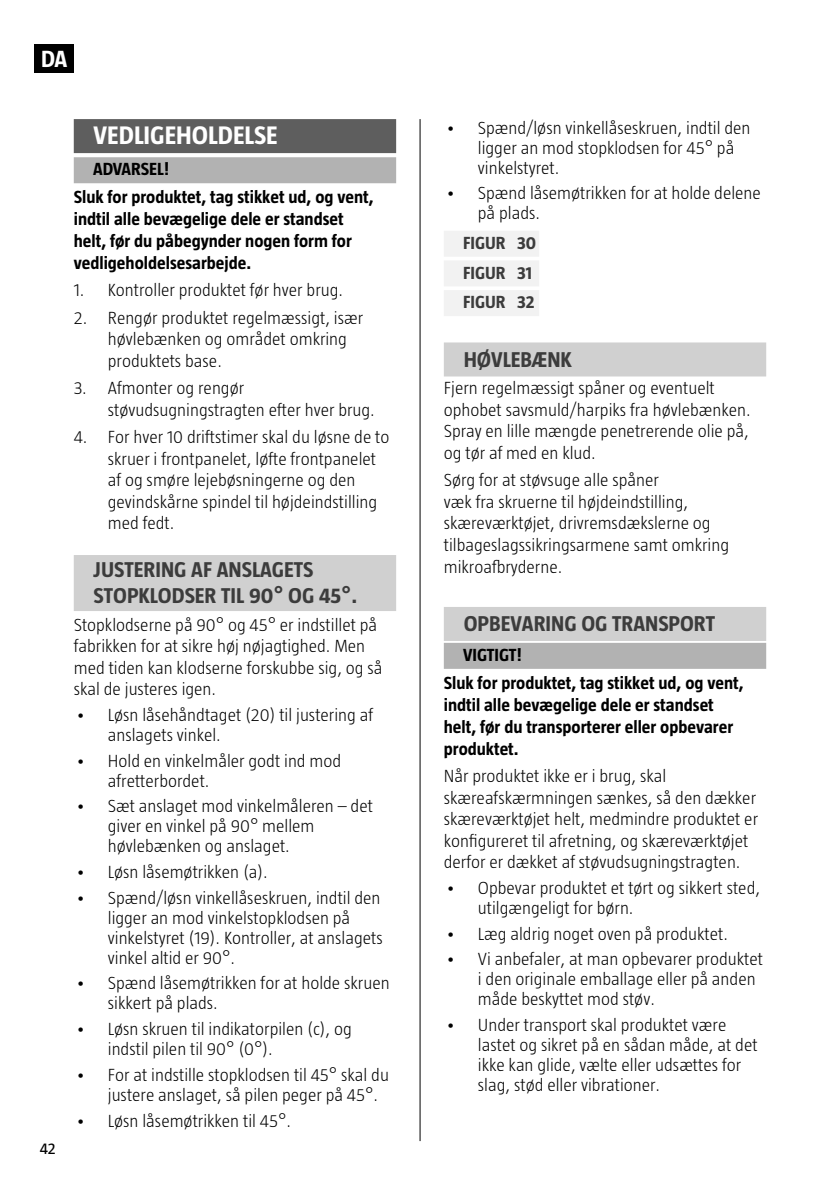
<style>
.page{position:relative;width:840px;height:1191px;background:#fff}
.page>*{position:absolute;margin:0;border:0;box-sizing:border-box;transform-origin:0 0}
.Rubrik{font:700 26px "Taz";color:#fff}
.t1{font:700 24px "Taz";color:#fff}
.Underrubrik_Dubbla_rader{font:700 22px/26.4px "Taz";color:#3c3c3c}
.Underrubrik{font:700 22px "Taz";color:#3c3c3c}
.Brödtext{font:300 18px/21.6px "Taz";color:#000}
.Brödtext__VARNING__OBS{font:700 18px/22px "Taz";color:#000}
.t2{font:700 18px "Taz";color:#3c3c3c}
.VARNING__DA{font:700 18px "Taz";color:#000}
.VIKTIGT__DA{font:700 18px "Taz";color:#000}
.t3{font:16px "Taz";color:#000}
</style>
<div class="page">
<div style="left:35px;top:44px;width:39px;height:29px;background:#000"></div>
<hr style="left:419px;top:119px;width:1px;height:1022px;background:#000">
<div style="left:74px;top:119px;width:322px;height:34px;background:#5e5e5e"></div>
<div style="left:74px;top:157px;width:322px;height:26px;background:#b2b2b2"></div>
<div style="left:74px;top:555px;width:322px;height:56px;background:#d0d0d0"></div>
<div style="left:443px;top:231px;width:96px;height:26px;background:#f2f2f2"></div>
<div style="left:443px;top:260px;width:96px;height:26px;background:#f2f2f2"></div>
<div style="left:443px;top:290px;width:96px;height:26px;background:#f2f2f2"></div>
<div style="left:443px;top:342px;width:322px;height:34px;background:#d0d0d0"></div>
<div style="left:443px;top:607px;width:322px;height:34px;background:#d0d0d0"></div>
<div style="left:443px;top:643px;width:322px;height:26px;background:#b2b2b2"></div>
<h2 class="t1" style="left:41px;top:45px;width:28px">DA</h2>
<p class="t3" style="left:40px;top:1139px;width:18px">42</p>
<p class="Rubrik" style="left:94px;top:121px;width:185px">VEDLIGEHOLDELSE</p>
<p class="VARNING__DA" style="left:93px;top:159px;width:78px">ADVARSEL!</p>
<p class="Brödtext__VARNING__OBS" style="left:74px;top:186px;width:301px">Sluk for produktet, tag stikket ud, og vent, indtil alle bevægelige dele er standset helt, før du påbegynder nogen form for vedligeholdelsesarbejde.</p>
<p class="Brödtext" style="left:74px;top:279px;width:271px">1. Kontroller produktet før hver brug.</p>
<p class="Brödtext" style="left:108px;top:306px;width:257px;text-indent:-34px">2. Rengør produktet regelmæssigt, især høvlebænken og området omkring produktets base.</p>
<p class="Brödtext" style="left:108px;top:377px;width:268px;text-indent:-34px">3. Afmonter og rengør støvudsugningstragten efter hver brug.</p>
<p class="Brödtext" style="left:108px;top:426px;width:283px;text-indent:-34px">4. For hver 10 driftstimer skal du løsne de to skruer i frontpanelet, løfte frontpanelet af og smøre lejebøsningerne og den gevindskårne spindel til højdeindstilling med fedt.</p>
<p class="Underrubrik_Dubbla_rader" style="left:94px;top:556px;width:265px">JUSTERING AF ANSLAGETS<br>STOPKLODSER TIL 90° OG 45°.</p>
<p class="Brödtext" style="left:74px;top:613px;width:310px">Stopklodserne på 90° og 45° er indstillet på fabrikken for at sikre høj nøjagtighed. Men med tiden kan klodserne forskubbe sig, og så skal de justeres igen.</p>
<p class="Brödtext" style="left:108px;top:704px;width:267px;line-height:20px;text-indent:-32px">• Løsn låsehåndtaget (20) til justering af anslagets vinkel.</p>
<p class="Brödtext" style="left:108px;top:750px;width:235px;line-height:20px;text-indent:-32px">• Hold en vinkelmåler godt ind mod afretterbordet.</p>
<p class="Brödtext" style="left:108px;top:796px;width:266px;line-height:20px;text-indent:-32px">• Sæt anslaget mod vinkelmåleren – det giver en vinkel på 90° mellem høvlebænken og anslaget.</p>
<p class="Brödtext" style="left:76px;top:861px;width:193px">• Løsn låsemøtrikken (a).</p>
<p class="Brödtext" style="left:108px;top:887px;width:276px;line-height:20px;text-indent:-32px">• Spænd/løsn vinkellåseskruen, indtil den ligger an mod vinkelstopklodsen på vinkelstyret (19). Kontroller, at anslagets vinkel altid er 90°.</p>
<p class="Brödtext" style="left:108px;top:973px;width:283px;line-height:20px;text-indent:-32px">• Spænd låsemøtrikken for at holde skruen sikkert på plads.</p>
<p class="Brödtext" style="left:108px;top:1018px;width:245px;line-height:20px;text-indent:-32px">• Løsn skruen til indikatorpilen (c), og indstil pilen til 90° (0°).</p>
<p class="Brödtext" style="left:108px;top:1064px;width:282px;line-height:20px;text-indent:-32px">• For at indstille stopklodsen til 45° skal du justere anslaget, så pilen peger på 45°.</p>
<p class="Brödtext" style="left:76px;top:1109px;width:216px">• Løsn låsemøtrikken til 45°.</p>
<p class="Brödtext" style="left:477px;top:117px;width:274px;line-height:20px;text-indent:-32px">• Spænd/løsn vinkellåseskruen, indtil den ligger an mod stopklodsen for 45° på vinkelstyret.</p>
<p class="Brödtext" style="left:477px;top:183px;width:284px;line-height:20px;text-indent:-32px">• Spænd låsemøtrikken for at holde delene på plads.</p>
<p class="t2" style="left:463px;top:233px;width:75px">FIGUR 30</p>
<p class="t2" style="left:463px;top:262px;width:71px">FIGUR 31</p>
<p class="t2" style="left:463px;top:292px;width:73px">FIGUR 32</p>
<p class="Underrubrik" style="left:463px;top:347px;width:109px">HØVLEBÆNK</p>
<p class="Brödtext" style="left:443px;top:377px;width:308px">Fjern regelmæssigt spåner og eventuelt ophobet savsmuld/harpiks fra høvlebænken.<br>Spray en lille mængde penetrerende olie på, og tør af med en klud.</p>
<p class="Brödtext" style="left:443px;top:469px;width:286px">Sørg for at støvsuge alle spåner<br>væk fra skruerne til højdeindstilling, skæreværktøjet, drivremsdækslerne og tilbageslagssikringsarmene samt omkring mikroafbryderne.</p>
<p class="Underrubrik" style="left:463px;top:611px;width:253px">OPBEVARING OG TRANSPORT</p>
<p class="VIKTIGT__DA" style="left:463px;top:645px;width:60px">VIGTIGT!</p>
<p class="Brödtext__VARNING__OBS" style="left:443px;top:671px;width:301px">Sluk for produktet, tag stikket ud, og vent, indtil alle bevægelige dele er standset helt, før du transporterer eller opbevarer produktet.</p>
<p class="Brödtext" style="left:443px;top:765px;width:315px">Når produktet ikke er i brug, skal skæreafskærmningen sænkes, så den dækker skæreværktøjet helt, medmindre produktet er konfigureret til afretning, og skæreværktøjet derfor er dækket af støvudsugningstragten.</p>
<p class="Brödtext" style="left:477px;top:877px;width:283px;line-height:20px;text-indent:-32px">• Opbevar produktet et tørt og sikkert sted, utilgængeligt for børn.</p>
<p class="Brödtext" style="left:445px;top:922px;width:283px">• Læg aldrig noget oven på produktet.</p>
<p class="Brödtext" style="left:477px;top:949px;width:286px;line-height:20px;text-indent:-32px">• Vi anbefaler, at man opbevarer produktet i den originale emballage eller på anden måde beskyttet mod støv.</p>
<p class="Brödtext" style="left:477px;top:1014px;width:281px;line-height:20px;text-indent:-32px">• Under transport skal produktet være lastet og sikret på en sådan måde, at det ikke kan glide, vælte eller udsættes for slag, stød eller vibrationer.</p>
</div>
